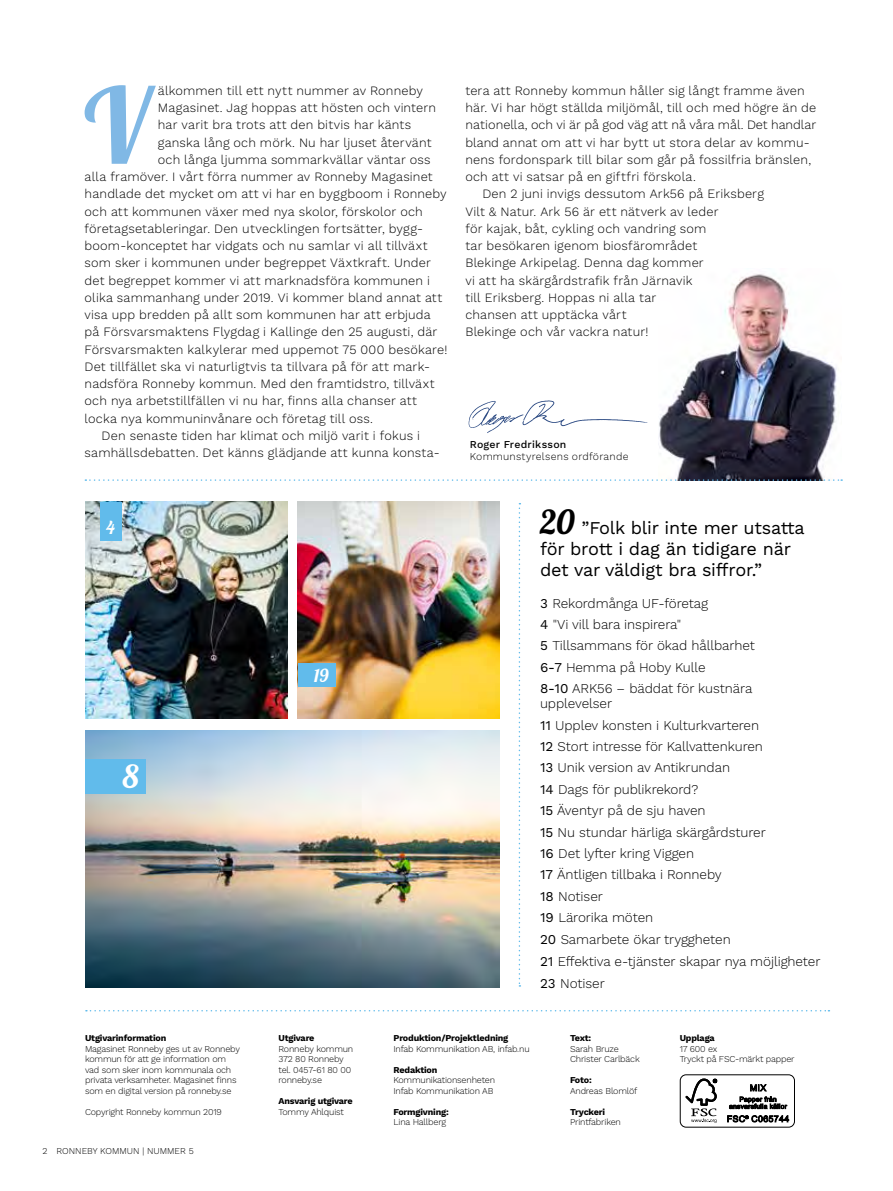
<style>
.page{position:relative;width:893px;height:1191px;background:#fff}
.page>*{position:absolute;margin:0;border:0;box-sizing:border-box;transform-origin:0 0}
.t1{font:104.7px "Lobster";color:#80b8e5}
.t2{font:31.5px "Lobster";color:#fff}
.t3{font:18px/21px "Work Sans";letter-spacing:-.01em;color:#000}
.t4{font:18px "Lobster";color:#fff}
.t5{font:300 13.5px/21.5px "Work Sans";letter-spacing:-.005em;color:#000}
.t6{font:300 12.75px "Work Sans";letter-spacing:.015em;color:#000}
.t7{font:300 10.5px "Work Sans";letter-spacing:.02em;color:#000}
.t8{font:500 10.5px "Work Sans";letter-spacing:.02em;color:#000}
.t9{font:300 9px/10.5px "Work Sans";letter-spacing:-.02em;color:#000}
.t10{font:700 9px "Work Sans";letter-spacing:-.02em;color:#000}
.t11{font:300 9px "Work Sans";color:#000}
.s1{font-family:"Lobster";font-size:33px}
.s2{font-weight:400}
</style>
<div class="page">
<img style="left:659px;top:274px;width:180px;height:205px">
<svg style="left:86px;top:1010px;width:743px;height:1px"></svg>
<img style="left:85px;top:730px;width:415px;height:258px">
<img style="left:85px;top:502px;width:202px;height:217px">
<img style="left:298px;top:502px;width:202px;height:217px">
<div style="left:85px;top:760px;width:61px;height:34px;background:#61bbeb"></div>
<div style="left:298px;top:663px;width:37px;height:23px;background:#61bbeb"></div>
<div style="left:100px;top:502px;width:22px;height:38px;background:#61bbeb"></div>
<svg style="left:519px;top:503px;width:1px;height:483px"></svg>
<svg style="left:85px;top:479px;width:757px;height:2px"></svg>
<svg style="left:468px;top:400px;width:180px;height:33px"></svg>
<div style="left:680px;top:1074px;width:115px;height:53px;border:1px solid #000;border-radius:6px"></div>
<svg style="left:685px;top:1078px;width:32px;height:45px"></svg>
<svg style="left:729px;top:1084px;width:58px;height:25px"></svg>
<svg style="left:727px;top:1115px;width:62px;height:7px"></svg>
<h1 class="t1" style="left:84px;top:59px;width:66px">V</h1>
<p class="t6" style="left:158px;top:83px;width:267px">älkommen till ett nytt nummer av Ronneby</p>
<p class="t6" style="left:158px;top:100px;width:280px">Magasinet. Jag hoppas att hösten och vintern</p>
<p class="t6" style="left:158px;top:117px;width:255px">har varit bra trots att den bitvis har känts</p>
<p class="t6" style="left:158px;top:135px;width:275px">ganska lång och mörk. Nu har ljuset återvänt</p>
<p class="t6" style="left:158px;top:152px;width:274px">och långa ljumma sommarkvällar väntar oss</p>
<p class="t6" style="left:85px;top:169px;width:350px">alla framöver. I vårt förra nummer av Ronneby Magasinet</p>
<p class="t6" style="left:85px;top:186px;width:364px">handlade det mycket om att vi har en byggboom i Ronneby</p>
<p class="t6" style="left:85px;top:204px;width:340px">och att kommunen växer med nya skolor, förskolor och</p>
<p class="t6" style="left:85px;top:221px;width:340px">företagsetableringar. Den utvecklingen fortsätter, bygg-</p>
<p class="t6" style="left:85px;top:238px;width:344px">boom-konceptet har vidgats och nu samlar vi all tillväxt</p>
<p class="t6" style="left:85px;top:255px;width:348px">som sker i kommunen under begreppet Växtkraft. Under</p>
<p class="t6" style="left:85px;top:273px;width:347px">det begreppet kommer vi att marknadsföra kommunen i</p>
<p class="t6" style="left:85px;top:290px;width:359px">olika sammanhang under 2019. Vi kommer bland annat att</p>
<p class="t6" style="left:85px;top:307px;width:348px">visa upp bredden på allt som kommunen har att erbjuda</p>
<p class="t6" style="left:85px;top:324px;width:354px">på Försvarsmaktens Flygdag i Kallinge den 25 augusti, där</p>
<p class="t6" style="left:85px;top:342px;width:364px">Försvarsmakten kalkylerar med uppemot 75 000 besökare!</p>
<p class="t6" style="left:85px;top:359px;width:347px">Det tillfället ska vi naturligtvis ta tillvara på för att mark-</p>
<p class="t6" style="left:85px;top:376px;width:351px">nadsföra Ronneby kommun. Med den framtidstro, tillväxt</p>
<p class="t6" style="left:85px;top:393px;width:334px">och nya arbetstillfällen vi nu har, finns alla chanser att</p>
<p class="t6" style="left:85px;top:411px;width:290px">locka nya kommuninvånare och företag till oss.</p>
<p class="t6" style="left:102px;top:428px;width:320px">Den senaste tiden har klimat och miljö varit i fokus i</p>
<p class="t6" style="left:85px;top:445px;width:357px">samhällsdebatten. Det känns glädjande att kunna konsta-</p>
<h3 class="t4" style="left:106px;top:516px;width:10px">4</h3>
<h2 class="t2" style="left:123px;top:756px;width:17px">8</h2>
<h3 class="t4" style="left:314px;top:664px;width:16px">19</h3>
<p class="t6" style="left:465px;top:83px;width:341px">tera att Ronneby kommun håller sig långt framme även</p>
<p class="t6" style="left:465px;top:100px;width:352px">här. Vi har högt ställda miljömål, till och med högre än de</p>
<p class="t6" style="left:465px;top:117px;width:352px">nationella, och vi är på god väg att nå våra mål. Det handlar</p>
<p class="t6" style="left:465px;top:135px;width:346px">bland annat om att vi har bytt ut stora delar av kommu-</p>
<p class="t6" style="left:465px;top:152px;width:347px">nens fordonspark till bilar som går på fossilfria bränslen,</p>
<p class="t6" style="left:465px;top:169px;width:232px">och att vi satsar på en giftfri förskola.</p>
<p class="t6" style="left:482px;top:186px;width:283px">Den 2 juni invigs dessutom Ark56 på Eriksberg</p>
<p class="t6" style="left:465px;top:204px;width:255px">Vilt &amp; Natur. Ark 56 är ett nätverk av leder</p>
<p class="t6" style="left:465px;top:221px;width:242px">för kajak, båt, cykling och vandring som</p>
<p class="t6" style="left:465px;top:238px;width:233px">tar besökaren igenom biosfärområdet</p>
<p class="t6" style="left:465px;top:255px;width:240px">Blekinge Arkipelag. Denna dag kommer</p>
<p class="t6" style="left:465px;top:273px;width:229px">vi att ha skärgårdstrafik från Järnavik</p>
<p class="t6" style="left:465px;top:290px;width:193px">till Eriksberg. Hoppas ni alla tar</p>
<p class="t6" style="left:465px;top:307px;width:163px">chansen att upptäcka vårt</p>
<p class="t6" style="left:465px;top:324px;width:184px">Blekinge och vår vackra natur!</p>
<p class="t8" style="left:470px;top:438px;width:98px">Roger Fredriksson</p>
<p class="t7" style="left:470px;top:450px;width:160px">Kommunstyrelsens ordförande</p>
<h3 class="t3" style="left:540px;top:518px;width:266px"><span class="s1">20</span> ”Folk blir inte mer utsatta för brott i dag än tidigare när det var väldigt bra siffror.”</h3>
<p class="t5" style="left:540px;top:593px;width:216px"><span class="s2">3</span> Rekordmånga UF-företag<br><span class="s2">4</span> "Vi vill bara inspirera"<br><span class="s2">5</span> Tillsammans för ökad hållbarhet<br><span class="s2">6-7</span> Hemma på Hoby Kulle<br><span class="s2">8-10</span> ARK56 – bäddat för kustnära</p>
<p class="t5" style="left:540px;top:693px;width:227px">upplevelser<br><span class="s2">11</span> Upplev konsten i Kulturkvarteren<br><span class="s2">12</span> Stort intresse för Kallvattenkuren<br><span class="s2">13</span> Unik version av Antikrundan<br><span class="s2">14</span> Dags för publikrekord?<br><span class="s2">15</span> Äventyr på de sju haven<br><span class="s2">15</span> Nu stundar härliga skärgårdsturer<br><span class="s2">16</span> Det lyfter kring Viggen<br><span class="s2">17</span> Äntligen tillbaka i Ronneby<br><span class="s2">18</span> Notiser<br><span class="s2">19</span> Lärorika möten<br><span class="s2">20</span> Samarbete ökar tryggheten</p>
<p class="t5" style="left:540px;top:951px;width:282px"><span class="s2">21</span> Effektiva e-tjänster skapar nya möjligheter<br><span class="s2">23</span> Notiser</p>
<p class="t10" style="left:85px;top:1032px;width:83px">Utgivarinformation</p>
<p class="t9" style="left:85px;top:1043px;width:156px">Magasinet Ronneby ges ut av Ronneby kommun för att ge information om vad som sker inom kommunala och privata verksamheter. Magasinet finns som en digital version på ronneby.se</p>
<p class="t9" style="left:85px;top:1106px;width:138px">Copyright Ronneby kommun 2019</p>
<p class="t11" style="left:43px;top:1145px;width:153px">2 RONNEBY KOMMUN | NUMMER 5</p>
<p class="t10" style="left:279px;top:1032px;width:38px">Utgivare</p>
<p class="t9" style="left:279px;top:1043px;width:76px">Ronneby kommun<br>372 80 Ronneby tel. 0457-61 80 00 ronneby.se</p>
<p class="t10" style="left:279px;top:1095px;width:76px">Ansvarig utgivare</p>
<p class="t9" style="left:279px;top:1106px;width:67px">Tommy Ahlquist</p>
<p class="t10" style="left:393px;top:1032px;width:116px">Produktion/Projektledning</p>
<p class="t9" style="left:393px;top:1043px;width:138px">Infab Kommunikation AB, infab.nu</p>
<p class="t10" style="left:393px;top:1064px;width:45px">Redaktion</p>
<p class="t9" style="left:393px;top:1075px;width:103px">Kommunikationsenheten<br>Infab Kommunikation AB</p>
<p class="t10" style="left:393px;top:1106px;width:57px">Formgivning:</p>
<p class="t9" style="left:393px;top:1117px;width:54px">Lina Hallberg</p>
<p class="t10" style="left:570px;top:1032px;width:23px">Text:</p>
<p class="t9" style="left:570px;top:1043px;width:71px">Sarah Bruze<br>Christer Carlbäck</p>
<p class="t10" style="left:570px;top:1074px;width:23px">Foto:</p>
<p class="t9" style="left:570px;top:1085px;width:69px">Andreas Blomlöf</p>
<p class="t10" style="left:570px;top:1106px;width:37px">Tryckeri</p>
<p class="t9" style="left:570px;top:1117px;width:52px">Printfabriken</p>
<p class="t10" style="left:680px;top:1032px;width:37px">Upplaga</p>
<p class="t9" style="left:680px;top:1043px;width:117px">17 600 ex<br>Tryckt på FSC-märkt papper</p>
</div>
